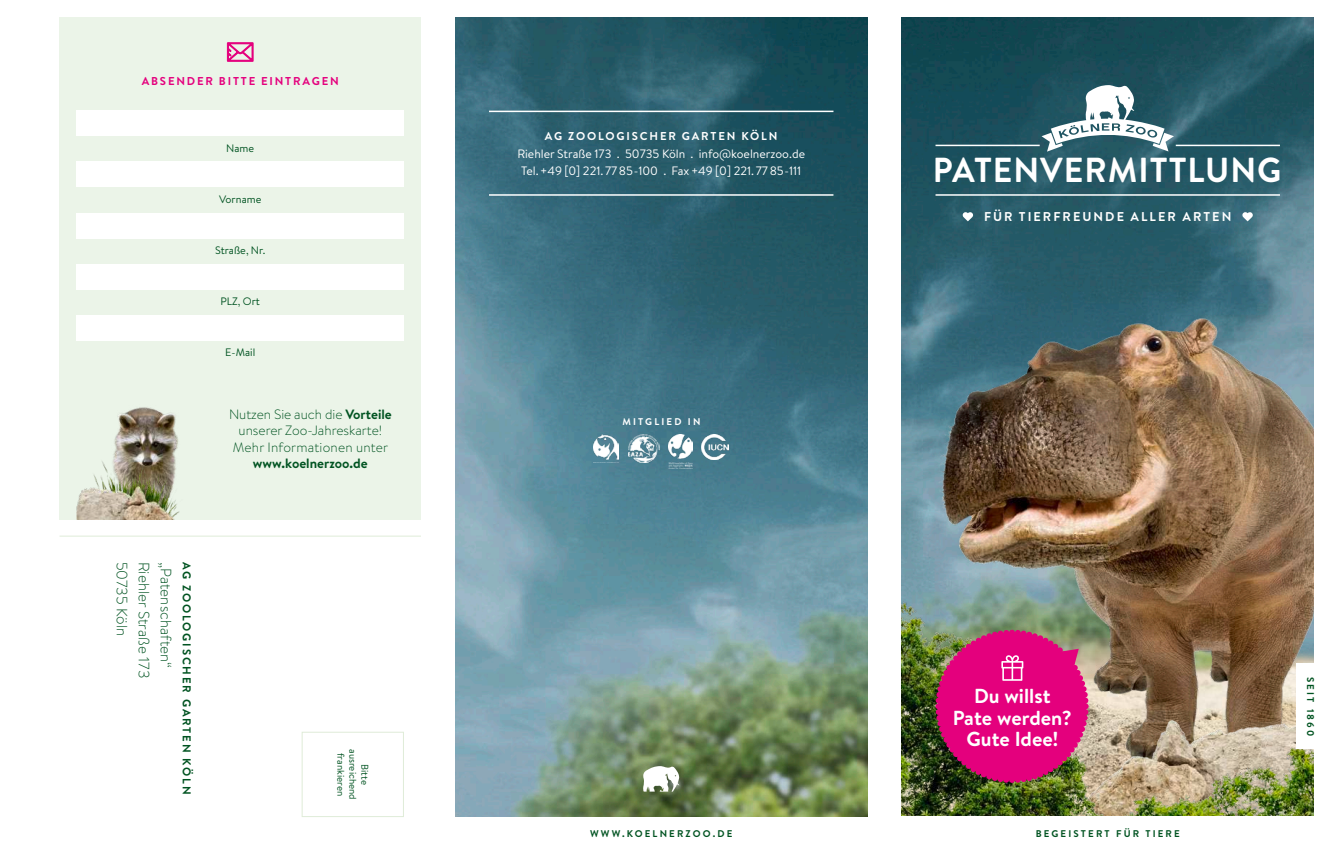
<style>
.page{position:relative;width:1331px;height:851px;background:#fff}
.page>*{position:absolute;margin:0;border:0;box-sizing:border-box;transform-origin:0 0}
.t1{font:700 34.65px "Brandon Text";letter-spacing:.03em;color:#fff}
.t2{font:700 20.25px/21.1px "Brandon Text";color:#fff;text-align:center}
.t3{font:300 15px "Brandon Text";letter-spacing:.005em;color:#005321}
.t4{font:300 13.5px/16.5px "Brandon Text";color:#005321;text-align:center}
.t5{font:700 13.5px "Brandon Text";color:#005321}
.t6{font:700 12.75px "Brandon Text";letter-spacing:.16em;color:#fff}
.t7{font:12.15px/16.5px "Brandon Text";color:#fff;text-align:center}
.t8{font:700 11.4px "Brandon Text";letter-spacing:.16em;color:#005321}
.t9{font:700 11.4px "Brandon Text";letter-spacing:.16em;color:#fff}
.t10{font:700 11.4px "Brandon Text";letter-spacing:.16em;color:#e4007d}
.t11{font:10.8px "Brandon Text";color:#005321}
.t12{font:700 9.75px "Brandon Text";letter-spacing:.22em;color:#005321}
.t13{font:9.75px/12px "Brandon Text";color:#005321;text-align:center}
.t14{font:700 9.75px "Brandon Text";letter-spacing:.22em;color:#fff}
.s1{font-weight:700}
</style>
<div class="page">
<div style="left:60px;top:17px;width:361px;height:502px;background:#ebf4e8"></div>
<img style="left:113px;top:407px;width:66px;height:52px">
<img style="left:901px;top:17px;width:413px;height:570px">
<img style="left:935px;top:307px;width:379px;height:370px">
<img style="left:1114px;top:677px;width:182px;height:139px">
<img style="left:901px;top:587px;width:213px;height:229px">
<img style="left:1117px;top:714px;width:197px;height:102px">
<img style="left:455px;top:17px;width:412px;height:799px">
<img style="left:77px;top:459px;width:103px;height:60px">
<hr style="left:60px;top:535px;width:361px;height:1px;background:#dfecd8">
<div style="left:302px;top:731px;width:102px;height:85px;border:1px solid #dfecd8"></div>
<div style="left:77px;top:111px;width:327px;height:25px;background:#fff"></div>
<div style="left:77px;top:162px;width:327px;height:25px;background:#fff"></div>
<div style="left:77px;top:213px;width:327px;height:25px;background:#fff"></div>
<div style="left:77px;top:264px;width:327px;height:25px;background:#fff"></div>
<div style="left:77px;top:315px;width:327px;height:25px;background:#fff"></div>
<svg style="left:227px;top:42px;width:26px;height:20px"></svg>
<img style="left:593px;top:434px;width:25px;height:29px">
<img style="left:702px;top:434px;width:26px;height:25px">
<img style="left:628px;top:434px;width:31px;height:28px">
<img style="left:668px;top:434px;width:24px;height:34px">
<svg style="left:643px;top:766px;width:36px;height:25px"></svg>
<svg style="left:1041px;top:85px;width:133px;height:67px"></svg>
<hr style="left:935px;top:145px;width:105px;height:1px;background:#fff">
<hr style="left:1176px;top:145px;width:104px;height:1px;background:#fff">
<hr style="left:935px;top:194px;width:345px;height:2px;background:#fff">
<hr style="left:489px;top:194px;width:344px;height:2px;background:#fff">
<hr style="left:489px;top:111px;width:344px;height:1px;background:#fff">
<svg style="left:962px;top:212px;width:11px;height:9px"></svg>
<svg style="left:1242px;top:212px;width:11px;height:9px"></svg>
<div style="left:1297px;top:663px;width:34px;height:85px;background:#fff"></div>
<img style="left:935px;top:629px;width:154px;height:153px">
<p class="t10" style="left:142px;top:73px;width:199px">ABSENDER BITTE EINTRAGEN</p>
<p class="t11" style="left:226px;top:141px;width:29px">Name</p>
<p class="t11" style="left:219px;top:192px;width:44px">Vorname</p>
<p class="t11" style="left:215px;top:243px;width:52px">Straße, Nr.</p>
<p class="t11" style="left:220px;top:294px;width:41px">PLZ, Ort</p>
<p class="t11" style="left:225px;top:345px;width:32px">E-Mail</p>
<p class="t4" style="left:229px;top:405px;width:164px">Nutzen Sie auch die <span class="s1">Vorteile </span>unserer Zoo-Jahreskarte!<br>Mehr Informationen unter</p>
<p class="t5" style="left:253px;top:454px;width:116px">www.koelnerzoo.de</p>
<p class="t3" style="left:132px;top:561px;width:76px;rotate:90deg">50735 Köln</p>
<p class="t3" style="left:154px;top:561px;width:118px;rotate:90deg">Riehler Straße 173</p>
<p class="t3" style="left:176px;top:561px;width:108px;rotate:90deg">„Patenschaften“</p>
<p class="t8" style="left:195px;top:561px;width:234px;rotate:90deg">AG ZOOLOGISCHER GARTEN KÖLN</p>
<p class="t13" style="left:371px;top:749px;width:52px;rotate:90deg">Bitte ausreichend frankieren</p>
<p class="t9" style="left:545px;top:128px;width:234px">AG ZOOLOGISCHER GARTEN KÖLN</p>
<p class="t7" style="left:517px;top:146px;width:289px">Riehler Straße 173 . 50735 Köln . info@koelnerzoo.de<br>Tel. +49 [0] 221. 77 85 -100 . Fax +49 [0] 221. 77 85 -111</p>
<p class="t14" style="left:622px;top:415px;width:80px">MITGLIED IN</p>
<p class="t12" style="left:590px;top:827px;width:144px">WWW.KOELNERZOO.DE</p>
<h1 class="t1" style="left:933px;top:146px;width:350px">PATENVERMITTLUNG</h1>
<p class="t6" style="left:984px;top:208px;width:249px">FÜR TIERFREUNDE ALLER ARTEN</p>
<h2 class="t2" style="left:953px;top:685px;width:121px">Du willst<br>Pate werden?<br>Gute Idee!</h2>
<p class="t12" style="left:1036px;top:827px;width:146px">BEGEISTERT FÜR TIERE</p>
<p class="t12" style="left:1317px;top:676px;width:61px;rotate:90deg">SEIT 1860</p>
</div>
